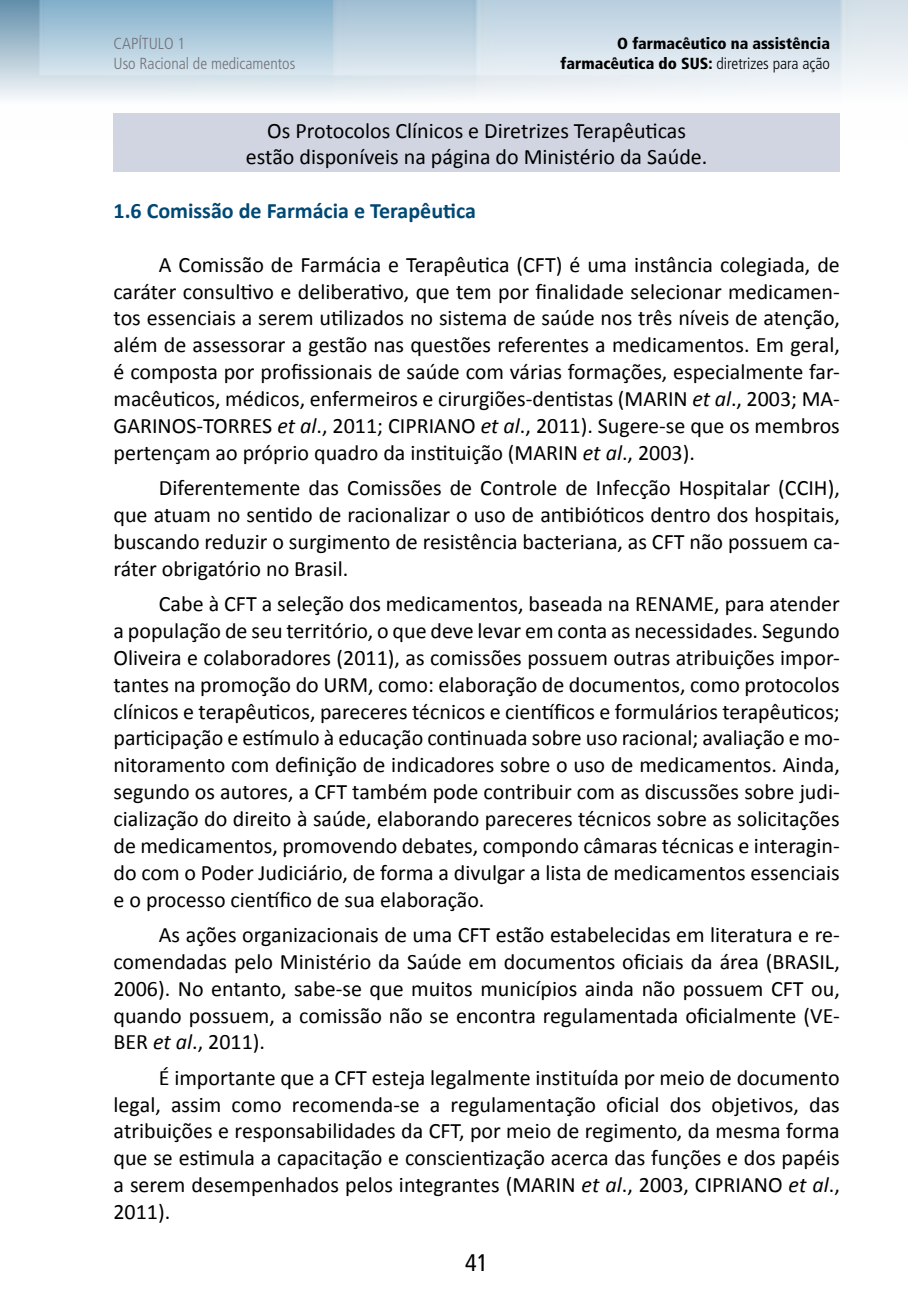
<style>
.page{position:relative;width:908px;height:1304px;background:#fff}
.page>*{position:absolute;margin:0;border:0;box-sizing:border-box;transform-origin:0 0}
.t1{font:condensed 24px "Frutiger";color:#000}
.t2{font:22px/26.8px "Calibri";color:#000;text-align:justify}
.t3{font:700 22px "Calibri";color:#004874}
.t4{font:900 condensed 16px/19.2px "Frutiger";color:#000;text-align:right}
.t5{font:300 condensed 16px/19.2px "Frutiger";color:#727277}
.s1{font-weight:300}
.s2{font-style:italic}
</style>
<div class="page">
<img style="left:0;top:0;width:907px;height:141px">
<div style="left:113px;top:113px;width:726px;height:59px;background:#d1d5e2"></div>
<p class="t5" style="left:113px;top:35px;width:183px">CAPÍTULO 1<br>Uso Racional de medicamentos</p>
<p class="t4" style="left:560px;top:34px;width:271px">O farmacêutico na assistência farmacêutica do SUS: <span class="s1">diretrizes para ação</span></p>
<p class="t2" style="left:246px;top:117px;width:463px;text-align:center">Os Protocolos Clínicos e Diretrizes Terapêuticas estão disponíveis na página do Ministério da Saúde.</p>
<p class="t3" style="left:113px;top:195px;width:364px">1.6 Comissão de Farmácia e Terapêutica</p>
<p class="t2" style="left:113px;top:250px;width:727px;text-indent:45px">A Comissão de Farmácia e Terapêutica (CFT) é uma instância colegiada, de caráter consultivo e deliberativo, que tem por finalidade selecionar medicamen&shy;tos essenciais a serem utilizados no sistema de saúde nos três níveis de atenção, além de assessorar a gestão nas questões referentes a medicamentos. Em geral, é composta por profissionais de saúde com várias formações, especialmente far&shy;macêuticos, médicos, enfermeiros e cirurgiões-dentistas (MARIN <span class="s2">et al</span>., 2003; MA-GARINOS-TORRES <span class="s2">et al</span>., 2011; CIPRIANO <span class="s2">et al</span>., 2011). Sugere-se que os membros pertençam ao próprio quadro da instituição (MARIN <span class="s2">et al</span>., 2003).</p>
<p class="t2" style="left:113px;top:474px;width:727px;text-indent:45px">Diferentemente das Comissões de Controle de Infecção Hospitalar (CCIH), que atuam no sentido de racionalizar o uso de antibióticos dentro dos hospitais, buscando reduzir o surgimento de resistência bacteriana, as CFT não possuem ca&shy;ráter obrigatório no Brasil.</p>
<p class="t2" style="left:113px;top:590px;width:727px;text-indent:45px">Cabe à CFT a seleção dos medicamentos, baseada na RENAME, para atender a população de seu território, o que deve levar em conta as necessidades. Segundo Oliveira e colaboradores (2011), as comissões possuem outras atribuições impor&shy;tantes na promoção do URM, como: elaboração de documentos, como protocolos clínicos e terapêuticos, pareceres técnicos e científicos e formulários terapêuticos; participação e estímulo à educação continuada sobre uso racional; avaliação e mo&shy;nitoramento com definição de indicadores sobre o uso de medicamentos. Ainda, segundo os autores, a CFT também pode contribuir com as discussões sobre judi&shy;cialização do direito à saúde, elaborando pareceres técnicos sobre as solicitações de medicamentos, promovendo debates, compondo câmaras técnicas e interagin&shy;do com o Poder Judiciário, de forma a divulgar a lista de medicamentos essenciais e o processo científico de sua elaboração.</p>
<p class="t2" style="left:113px;top:921px;width:727px;text-indent:45px">As ações organizacionais de uma CFT estão estabelecidas em literatura e re&shy;comendadas pelo Ministério da Saúde em documentos oficiais da área (BRASIL, 2006). No entanto, sabe-se que muitos municípios ainda não possuem CFT ou, quando possuem, a comissão não se encontra regulamentada oficialmente (VE-BER <span class="s2">et al</span>., 2011).</p>
<p class="t2" style="left:113px;top:1063px;width:727px;text-indent:45px">É importante que a CFT esteja legalmente instituída por meio de documento legal, assim como recomenda-se a regulamentação oficial dos objetivos, das atribuições e responsabilidades da CFT, por meio de regimento, da mesma forma que se estimula a capacitação e conscientização acerca das funções e dos papéis a serem desempenhados pelos integrantes (MARIN <span class="s2">et al</span>., 2003, CIPRIANO <span class="s2">et al</span>., 2011).</p>
<p class="t1" style="left:465px;top:1249px;width:25px">41</p>
</div>
